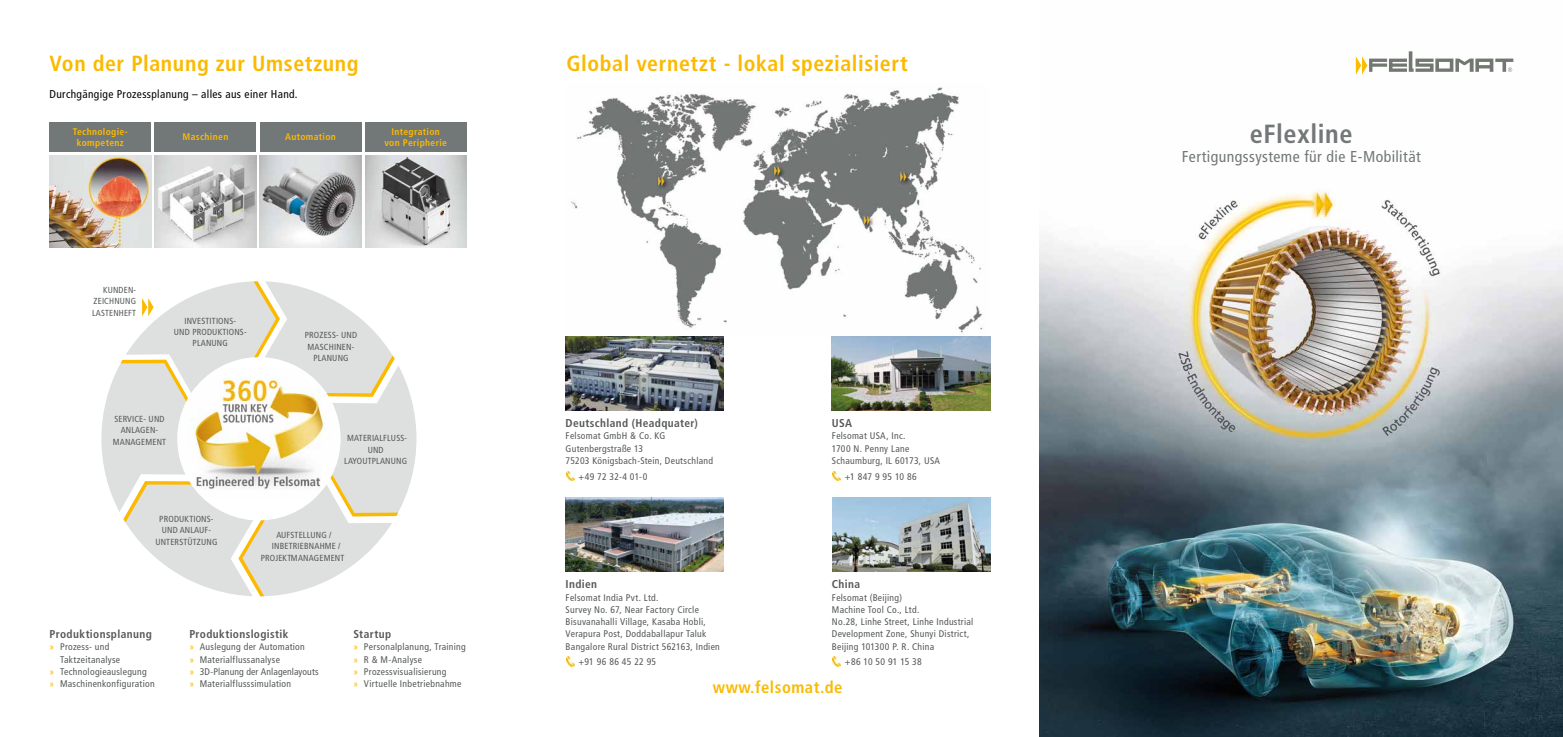
<style>
.page{position:relative;width:1563px;height:737px;background:#fff}
.page>*{position:absolute;margin:0;border:0;box-sizing:border-box;transform-origin:0 0}
.t1{font:700 condensed 26.25px "Frutiger LT Std";letter-spacing:.025em;color:#727777}
.t2{font:700 condensed 21.88px "Frutiger LT Std";letter-spacing:.025em;color:#fbba00}
.t3{font:700 condensed 16.62px "Frutiger LT Std";letter-spacing:.03em;color:#fbba00}
.t4{font:condensed 15.75px "Frutiger LT Std";letter-spacing:.025em;color:#727777}
.t5{font:700 condensed 11.38px "Frutiger LT Std";letter-spacing:.03em;color:#555958}
.t6{font:condensed 11.38px "Frutiger LT Std";letter-spacing:.03em;color:#000}
.t7{font:condensed 9.62px/12.2px "Frutiger LT Std";letter-spacing:.03em;color:#555958}
.t8{font:700 condensed 9.62px/11.4px "Frutiger LT Std";letter-spacing:.035em;color:#fbba00;text-align:center}
.t9{font:condensed 8.84px/11.5px "Frutiger LT Std";letter-spacing:.02em;color:#555958;text-align:center}
.t10{font:condensed 8.75px/11.5px "Frutiger LT Std";letter-spacing:.02em;color:#555958;text-align:justify}
.s1{color:#fbba00}
</style>
<div class="page">
<img style="left:832px;top:497px;width:158px;height:75px">
<img style="left:1039px;top:58px;width:524px;height:679px">
<svg style="left:1355px;top:51px;width:158px;height:24px"></svg>
<img style="left:571px;top:87px;width:412px;height:246px">
<img style="left:566px;top:497px;width:158px;height:75px">
<img style="left:832px;top:336px;width:158px;height:75px">
<img style="left:566px;top:336px;width:158px;height:75px">
<svg style="left:832px;top:657px;width:8px;height:9px"></svg>
<svg style="left:832px;top:471px;width:8px;height:9px"></svg>
<svg style="left:566px;top:471px;width:8px;height:9px"></svg>
<svg style="left:566px;top:657px;width:8px;height:9px"></svg>
<svg style="left:101px;top:281px;width:315px;height:315px"></svg>
<div style="left:365px;top:122px;width:101px;height:30px;background:#727777"></div>
<div style="left:260px;top:122px;width:101px;height:30px;background:#727777"></div>
<div style="left:155px;top:122px;width:101px;height:30px;background:#727777"></div>
<img style="left:260px;top:155px;width:101px;height:92px">
<img style="left:50px;top:155px;width:101px;height:92px">
<img style="left:155px;top:155px;width:101px;height:92px">
<img style="left:365px;top:155px;width:101px;height:92px">
<div style="left:50px;top:122px;width:101px;height:30px;background:#727777"></div>
<h2 class="t2" style="left:50px;top:50px;width:311px">Von der Planung zur Umsetzung</h2>
<p class="t6" style="left:50px;top:87px;width:250px">Durchgängige Prozessplanung – alles aus einer Hand.</p>
<p class="t8" style="left:73px;top:126px;width:57px">Technologie&shy;kompetenz</p>
<p class="t8" style="left:182px;top:131px;width:47px">Maschinen</p>
<p class="t8" style="left:285px;top:131px;width:52px">Automation</p>
<p class="t8" style="left:384px;top:126px;width:64px">Integration von Peripherie</p>
<p class="t10" style="left:92px;top:284px;width:46px;text-indent:11px">KUNDEN-ZEICHNUNG LASTENHEFT</p>
<p class="t9" style="left:174px;top:315px;width:74px">INVESTITIONS-<br>UND PRODUKTIONS-<br>PLANUNG</p>
<p class="t9" style="left:113px;top:413px;width:55px">SERVICE- UND<br>ANLAGEN-<br>MANAGEMENT</p>
<p class="t9" style="left:305px;top:329px;width:54px">PROZESS- UND<br>MASCHINEN-<br>PLANUNG</p>
<p class="t9" style="left:344px;top:432px;width:64px">MATERIALFLUSS-<br>UND<br>LAYOUTPLANUNG</p>
<p class="t9" style="left:155px;top:513px;width:64px">PRODUKTIONS-<br>UND ANLAUF-<br>UNTERSTÜTZUNG</p>
<p class="t9" style="left:276px;top:529px;width:57px">AUFSTELLUNG /</p>
<p class="t9" style="left:272px;top:540px;width:70px">INBETRIEBNAHME /</p>
<p class="t9" style="left:261px;top:552px;width:85px">PROJEKTMANAGEMENT</p>
<p class="t5" style="left:50px;top:627px;width:104px">Produktionsplanung</p>
<p class="t7" style="left:50px;top:641px;width:61px"><span class="s1">»</span> Prozess- und</p>
<p class="t7" style="left:60px;top:653px;width:62px">Taktzeitanalyse</p>
<p class="t7" style="left:50px;top:665px;width:99px"><span class="s1">»</span> Technologieauslegung</p>
<p class="t7" style="left:50px;top:677px;width:107px"><span class="s1">»</span> Maschinenkonfiguration</p>
<p class="t5" style="left:189px;top:627px;width:101px">Produktionslogistik</p>
<p class="t7" style="left:189px;top:641px;width:131px"><span class="s1">»</span> Auslegung der Automation<br><span class="s1">»</span> Materialflussanalyse<br><span class="s1">»</span> 3D-Planung der Anlagenlayouts <span class="s1">»</span> Materialflusssimulation</p>
<p class="t5" style="left:353px;top:627px;width:39px">Startup</p>
<p class="t7" style="left:353px;top:641px;width:114px"><span class="s1">»</span> Personalplanung, Training <span class="s1">»</span> R &amp; M-Analyse<br><span class="s1">»</span> Prozessvisualisierung<br><span class="s1">»</span> Virtuelle Inbetriebnahme</p>
<h2 class="t2" style="left:566px;top:50px;width:343px">Global vernetzt - lokal spezialisiert</h2>
<p class="t5" style="left:566px;top:416px;width:134px">Deutschland (Headquater)</p>
<p class="t7" style="left:566px;top:430px;width:149px">Felsomat GmbH &amp; Co. KG<br>Gutenbergstraße 13<br>75203 Königsbach-Stein, Deutschland</p>
<p class="t7" style="left:579px;top:470px;width:70px">+49 72 32-4 01-0</p>
<p class="t5" style="left:832px;top:416px;width:22px">USA</p>
<p class="t7" style="left:832px;top:430px;width:110px">Felsomat USA, Inc.<br>1700 N. Penny Lane<br>Schaumburg, IL 60173, USA</p>
<p class="t7" style="left:845px;top:470px;width:73px">+1 847 9 95 10 86</p>
<p class="t5" style="left:566px;top:577px;width:33px">Indien</p>
<p class="t7" style="left:566px;top:591px;width:156px">Felsomat India Pvt. Ltd.<br>Survey No. 67, Near Factory Circle Bisuvanahalli Village, Kasaba Hobli, Verapura Post, Doddaballapur Taluk Bangalore Rural District 562163, Indien</p>
<p class="t7" style="left:579px;top:656px;width:79px">+91 96 86 45 22 95</p>
<p class="t5" style="left:832px;top:577px;width:30px">China</p>
<p class="t7" style="left:832px;top:591px;width:143px">Felsomat (Beijing)<br>Machine Tool Co., Ltd.<br>No.28, Linhe Street, Linhe Industrial<br>Development Zone, Shunyi District,<br>Beijing 101300 P. R. China</p>
<p class="t7" style="left:845px;top:656px;width:78px">+86 10 50 91 15 38</p>
<h3 class="t3" style="left:713px;top:678px;width:131px">www.felsomat.de</h3>
<h1 class="t1" style="left:1249px;top:118px;width:104px">eFlexline</h1>
<h3 class="t4" style="left:1182px;top:147px;width:240px">Fertigungssysteme für die E-Mobilität</h3>
</div>
